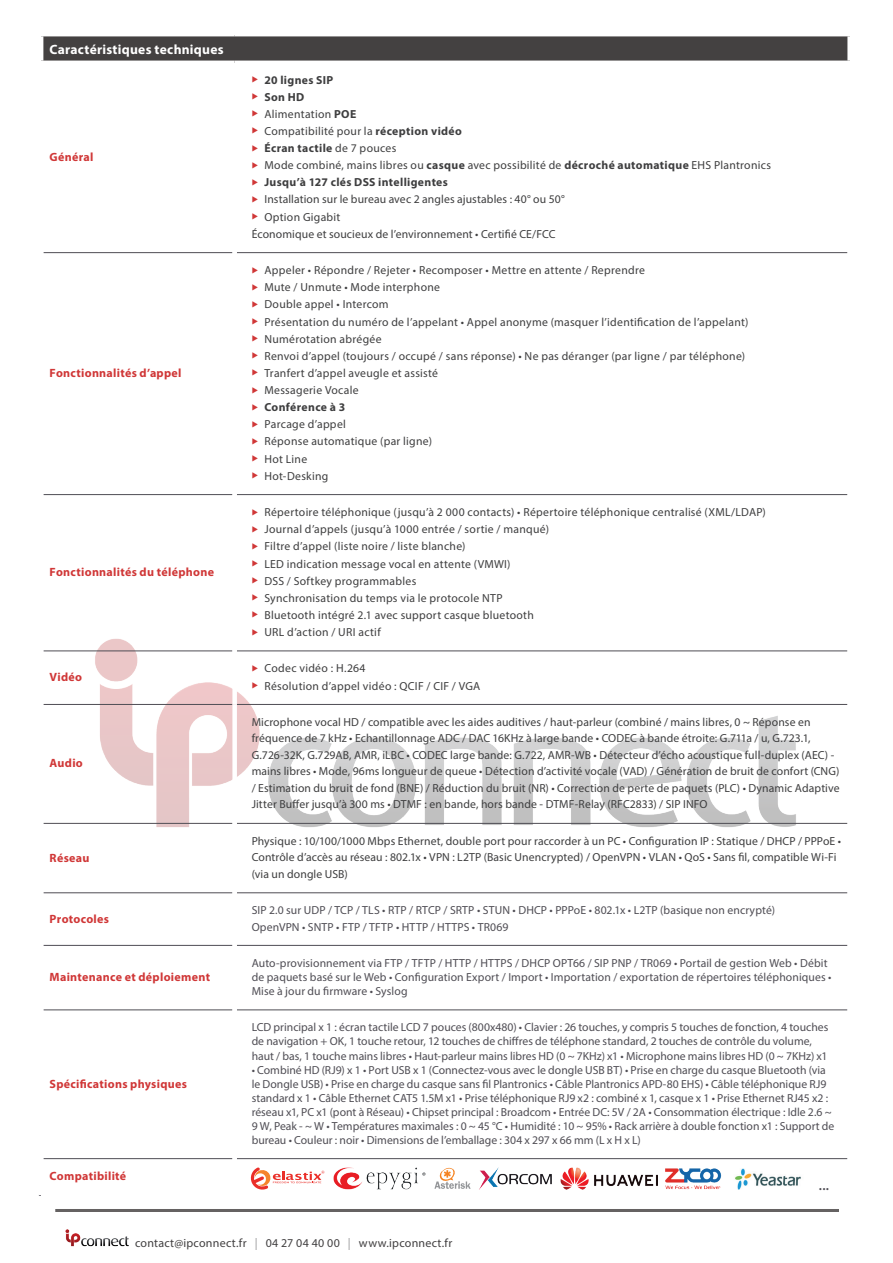
<style>
.page{position:relative;width:893px;height:1263px;background:#fff}
.page>*{position:absolute;margin:0;border:0;box-sizing:border-box;transform-origin:0 0}
.t1{font:700 13.5px "Myriad Pro";letter-spacing:.02em;color:#fff}
.t2{font:600 13.5px "Myriad Pro";color:#4f4d54}
.t3{font:700 12px "Myriad Pro";letter-spacing:.025em;color:#d03737}
.t4{font:12px "Myriad Pro";letter-spacing:.025em;color:#424041}
.t5{font:11.7px/16.5px "Myriad Pro";letter-spacing:.015em;color:#3e3e3f}
.t6{font:11.7px/14.1px "Myriad Pro";color:#4f4d54}
.t7{font:700 11.7px "Myriad Pro";letter-spacing:.03em;color:#3e3e3f}
.s1{color:#d03737}
.s2{font-weight:700}
.s3{font-weight:400}
.s4{color:#98999a}
</style>
<div class="page">
<img style="left:65px;top:1229px;width:64px;height:18px">
<hr style="left:55px;top:1209px;width:784px;height:3px;background:#656262">
<img style="left:47px;top:639px;width:797px;height:188px">
<div style="left:41px;top:35px;width:809px;height:27px;background:#444141"></div>
<hr style="left:43px;top:252px;width:189px;height:1px;background:#4f4d54">
<hr style="left:237px;top:252px;width:610px;height:1px;background:#4f4d54">
<hr style="left:43px;top:494px;width:189px;height:1px;background:#4f4d54">
<hr style="left:237px;top:494px;width:610px;height:1px;background:#4f4d54">
<hr style="left:43px;top:651px;width:189px;height:1px;background:#4f4d54">
<hr style="left:237px;top:651px;width:610px;height:1px;background:#4f4d54">
<hr style="left:43px;top:704px;width:189px;height:1px;background:#4f4d54">
<hr style="left:237px;top:704px;width:610px;height:1px;background:#4f4d54">
<hr style="left:43px;top:823px;width:189px;height:1px;background:#4f4d54">
<hr style="left:237px;top:823px;width:610px;height:1px;background:#4f4d54">
<hr style="left:43px;top:892px;width:189px;height:1px;background:#4f4d54">
<hr style="left:237px;top:892px;width:610px;height:1px;background:#4f4d54">
<hr style="left:43px;top:945px;width:189px;height:1px;background:#4f4d54">
<hr style="left:237px;top:945px;width:610px;height:1px;background:#4f4d54">
<hr style="left:43px;top:1010px;width:189px;height:1px;background:#4f4d54">
<hr style="left:237px;top:1010px;width:610px;height:1px;background:#4f4d54">
<hr style="left:43px;top:1158px;width:189px;height:1px;background:#4f4d54">
<hr style="left:237px;top:1158px;width:610px;height:1px;background:#4f4d54">
<hr style="left:39px;top:1195px;width:196px;height:1px;background:#4f4d54">
<hr style="left:235px;top:1195px;width:617px;height:1px;background:#4f4d54">
<div style="left:232px;top:495px;width:5px;height:156px;background:#fff"></div>
<div style="left:232px;top:651px;width:5px;height:53px;background:#fff"></div>
<div style="left:232px;top:704px;width:5px;height:119px;background:#fff"></div>
<div style="left:232px;top:823px;width:5px;height:70px;background:#fff"></div>
<hr style="left:39px;top:33px;width:196px;height:3px;background:#fff">
<hr style="left:235px;top:33px;width:617px;height:3px;background:#fff">
<hr style="left:39px;top:61px;width:196px;height:3px;background:#fff">
<hr style="left:235px;top:61px;width:617px;height:3px;background:#fff">
<hr style="left:39px;top:36px;width:4px;height:25px;background:#fff">
<div style="left:847px;top:36px;width:5px;height:25px;background:#fff"></div>
<div style="left:41px;top:1193px;width:810px;height:13px;background:#fff"></div>
<img style="left:333px;top:1167px;width:93px;height:22px">
<svg style="left:434px;top:1167px;width:37px;height:22px"></svg>
<img style="left:560px;top:1167px;width:98px;height:22px">
<img style="left:735px;top:1168px;width:66px;height:21px">
<svg style="left:251px;top:1167px;width:73px;height:22px"></svg>
<img style="left:479px;top:1167px;width:73px;height:22px">
<img style="left:666px;top:1168px;width:56px;height:21px">
<p class="t1" style="left:50px;top:40px;width:176px">Caractéristiques techniques</p>
<p class="t3" style="left:50px;top:149px;width:45px">Général</p>
<p class="t3" style="left:50px;top:365px;width:133px">Fonctionnalités d’appel</p>
<p class="t3" style="left:50px;top:564px;width:166px">Fonctionnalités du téléphone</p>
<p class="t3" style="left:50px;top:669px;width:34px">Vidéo</p>
<p class="t3" style="left:50px;top:755px;width:35px">Audio</p>
<p class="t3" style="left:50px;top:850px;width:41px">Réseau</p>
<p class="t7" style="left:252px;top:72px;width:83px"><span class="s1">◆</span> 20 lignes SIP</p>
<p class="t7" style="left:252px;top:89px;width:54px"><span class="s1">◆</span> Son HD</p>
<p class="t5" style="left:252px;top:105px;width:106px"><span class="s1">◆</span> Alimentation <span class="s2">POE</span></p>
<p class="t5" style="left:252px;top:123px;width:212px"><span class="s1">◆</span> Compatibilité pour la <span class="s2">réception vidéo</span></p>
<p class="t7" style="left:252px;top:141px;width:146px"><span class="s1">◆</span> Écran tactile <span class="s3">de 7 pouces</span></p>
<p class="t5" style="left:252px;top:157px;width:521px"><span class="s1">◆</span> Mode combiné, mains libres ou <span class="s2">casque</span> avec possibilité de <span class="s2">décroché automatique</span> EHS Plantronics</p>
<p class="t7" style="left:252px;top:175px;width:198px"><span class="s1">◆</span> Jusqu’à 127 clés DSS intelligentes</p>
<p class="t5" style="left:252px;top:191px;width:315px"><span class="s1">◆</span> Installation sur le bureau avec 2 angles ajustables : 40° ou 50°</p>
<p class="t5" style="left:252px;top:208px;width:305px;line-height:17.1px"><span class="s1">◆</span> Option Gigabit<br>Économique et soucieux de l’environnement • Certifié CE/FCC</p>
<p class="t5" style="left:252px;top:262px;width:395px"><span class="s1">◆</span> Appeler • Répondre / Rejeter • Recomposer • Mettre en attente / Reprendre</p>
<p class="t5" style="left:252px;top:279px;width:190px"><span class="s1">◆</span> Mute / Unmute • Mode interphone</p>
<p class="t5" style="left:252px;top:296px;width:138px"><span class="s1">◆</span> Double appel • Intercom</p>
<p class="t5" style="left:252px;top:313px;width:498px"><span class="s1">◆</span> Présentation du numéro de l’appelant • Appel anonyme (masquer l’identification de l’appelant)</p>
<p class="t5" style="left:252px;top:330px;width:131px"><span class="s1">◆</span> Numérotation abrégée</p>
<p class="t5" style="left:252px;top:347px;width:495px"><span class="s1">◆</span> Renvoi d’appel (toujours / occupé / sans réponse) • Ne pas déranger (par ligne / par téléphone)</p>
<p class="t5" style="left:252px;top:365px;width:188px"><span class="s1">◆</span> Tranfert d’appel aveugle et assisté</p>
<p class="t5" style="left:252px;top:382px;width:108px"><span class="s1">◆</span> Messagerie Vocale</p>
<p class="t7" style="left:252px;top:400px;width:95px"><span class="s1">◆</span> Conférence à 3</p>
<p class="t5" style="left:252px;top:416px;width:96px"><span class="s1">◆</span> Parcage d’appel</p>
<p class="t5" style="left:252px;top:433px;width:182px"><span class="s1">◆</span> Réponse automatique (par ligne)</p>
<p class="t5" style="left:252px;top:450px;width:57px"><span class="s1">◆</span> Hot Line</p>
<p class="t5" style="left:252px;top:467px;width:78px"><span class="s1">◆</span> Hot-Desking</p>
<p class="t5" style="left:252px;top:504px;width:516px"><span class="s1">◆</span> Répertoire téléphonique (jusqu’à 2 000 contacts) • Répertoire téléphonique centralisé (XML/LDAP)</p>
<p class="t5" style="left:252px;top:521px;width:299px"><span class="s1">◆</span> Journal d’appels (jusqu’à 1000 entrée / sortie / manqué)</p>
<p class="t5" style="left:252px;top:538px;width:215px"><span class="s1">◆</span> Filtre d’appel (liste noire / liste blanche)</p>
<p class="t5" style="left:252px;top:555px;width:260px"><span class="s1">◆</span> LED indication message vocal en attente (VMWI)</p>
<p class="t5" style="left:252px;top:572px;width:166px"><span class="s1">◆</span> DSS / Softkey programmables</p>
<p class="t5" style="left:252px;top:589px;width:252px"><span class="s1">◆</span> Synchronisation du temps via le protocole NTP</p>
<p class="t5" style="left:252px;top:606px;width:284px"><span class="s1">◆</span> Bluetooth intégré 2.1 avec support casque bluetooth</p>
<p class="t5" style="left:252px;top:624px;width:131px"><span class="s1">◆</span> URL d’action / URI actif</p>
<p class="t5" style="left:252px;top:660px;width:115px"><span class="s1">◆</span> Codec vidéo : H.264</p>
<p class="t5" style="left:252px;top:677px;width:230px"><span class="s1">◆</span> Résolution d’appel vidéo : QCIF / CIF / VGA</p>
<p class="t5" style="left:252px;top:714px;width:589px">Microphone vocal HD / compatible avec les aides auditives / haut-parleur (combiné / mains libres, 0 ~ Réponse en fréquence de 7 kHz • Echantillonnage ADC / DAC 16KHz à large bande • CODEC à bande étroite: G.711a / u, G.723.1, G.726-32K, G.729AB, AMR, iLBC • CODEC large bande: G.722, AMR-WB • Détecteur d’écho acoustique full-duplex (AEC) - mains libres • Mode, 96ms longueur de queue • Détection d’activité vocale (VAD) / Génération de bruit de confort (CNG) / Estimation du bruit de fond (BNE) / Réduction du bruit (NR) • Correction de perte de paquets (PLC) • Dynamic Adaptive Jitter Buffer jusqu’à 300 ms • DTMF : en bande, hors bande - DTMF-Relay (RFC2833) / SIP INFO</p>
<p class="t5" style="left:252px;top:832px;width:591px">Physique : 10/100/1000 Mbps Ethernet, double port pour raccorder à un PC • Configuration IP : Statique / DHCP / PPPoE •<br>Contrôle d’accès au réseau : 802.1x • VPN : L2TP (Basic Unencrypted) / OpenVPN • VLAN • QoS • Sans fil, compatible Wi-Fi (via un dongle USB)</p>
<p class="t3" style="left:50px;top:911px;width:61px">Protocoles</p>
<p class="t6" style="left:252px;top:902px;width:525px;line-height:16.2px">SIP 2.0 sur UDP / TCP / TLS • RTP / RTCP / SRTP • STUN • DHCP • PPPoE • 802.1x • L2TP (basique non encrypté)<br>OpenVPN • SNTP • FTP / TFTP • HTTP / HTTPS • TR069</p>
<p class="t3" style="left:50px;top:969px;width:162px">Maintenance et déploiement</p>
<p class="t6" style="left:252px;top:956px;width:581px">Auto-provisionnement via FTP / TFTP / HTTP / HTTPS / DHCP OPT66 / SIP PNP / TR069 • Portail de gestion Web • Débit de paquets basé sur le Web • Configuration Export / Import • Importation / exportation de répertoires téléphoniques •<br>Mise à jour du firmware • Syslog</p>
<p class="t3" style="left:50px;top:1076px;width:139px">Spécifications physiques</p>
<p class="t3" style="left:50px;top:1168px;width:78px">Compatibilité</p>
<p class="t6" style="left:252px;top:1020px;width:578px">LCD principal x 1 : écran tactile LCD 7 pouces (800x480) • Clavier : 26 touches, y compris 5 touches de fonction, 4 touches de navigation + OK, 1 touche retour, 12 touches de chiffres de téléphone standard, 2 touches de contrôle du volume, haut / bas, 1 touche mains libres • Haut-parleur mains libres HD (0 ~ 7KHz) x1 • Microphone mains libres HD (0 ~ 7KHz) x1</p>
<p class="t6" style="left:252px;top:1062px;width:584px">• Combiné HD (RJ9) x 1 • Port USB x 1 (Connectez-vous avec le dongle USB BT) • Prise en charge du casque Bluetooth (via le Dongle USB) • Prise en charge du casque sans fil Plantronics • Câble Plantronics APD-80 EHS) • Câble téléphonique RJ9 standard x 1 • Câble Ethernet CAT5 1.5M x1 • Prise téléphonique RJ9 x2 : combiné x 1, casque x 1 • Prise Ethernet RJ45 x2 : réseau x1, PC x1 (pont à Réseau) • Chipset principal : Broadcom • Entrée DC: 5V / 2A • Consommation électrique : Idle 2.6 ~ 9 W, Peak - ~ W • Températures maximales : 0 ~ 45 °C • Humidité : 10 ~ 95% • Rack arrière à double fonction x1 : Support de bureau • Couleur : noir • Dimensions de l’emballage : 304 x 297 x 66 mm (L x H x L)</p>
<p class="t2" style="left:819px;top:1176px;width:12px">...</p>
<p class="t4" style="left:135px;top:1236px;width:319px">contact@ipconnect.fr <span class="s4">|</span> 04 27 04 40 00 <span class="s4">|</span> www.ipconnect.fr</p>
</div>
